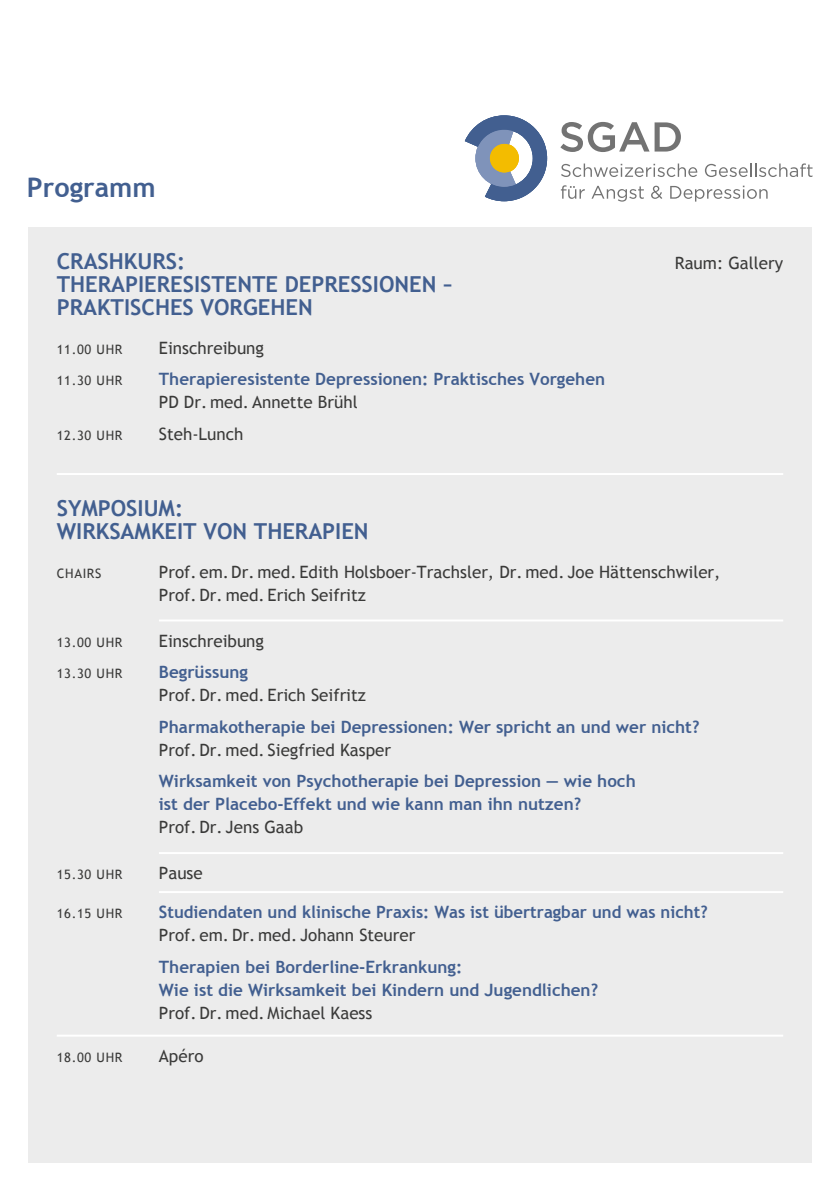
<style>
.page{position:relative;width:840px;height:1191px;background:#fff}
.page>*{position:absolute;margin:0;border:0;box-sizing:border-box;transform-origin:0 0}
.t1{font:700 27px "Trebuchet MS";color:#425f90}
.t2{font:700 22px/23px "Trebuchet MS";color:#425f90}
.t3{font:700 17px/23px "Trebuchet MS";color:#425f90}
.t4{font:17px/23px "Trebuchet MS";color:#3a3a39}
.t5{font:13px "Trebuchet MS";letter-spacing:.05em;color:#3a3a39}
</style>
<div class="page">
<div style="left:28px;top:227px;width:783px;height:935px;background:#ececec"></div>
<hr style="left:57px;top:473px;width:725px;height:2px;background:#fff">
<hr style="left:159px;top:619px;width:623px;height:2px;background:#fff">
<hr style="left:159px;top:852px;width:623px;height:2px;background:#fff">
<hr style="left:159px;top:891px;width:623px;height:2px;background:#fff">
<hr style="left:57px;top:1034px;width:725px;height:2px;background:#fff">
<svg style="left:561px;top:163px;width:136px;height:14px"></svg>
<svg style="left:704px;top:163px;width:108px;height:14px"></svg>
<svg style="left:560px;top:185px;width:24px;height:14px"></svg>
<svg style="left:591px;top:186px;width:52px;height:16px"></svg>
<svg style="left:651px;top:186px;width:11px;height:13px"></svg>
<svg style="left:670px;top:186px;width:97px;height:16px"></svg>
<svg style="left:560px;top:122px;width:120px;height:30px"></svg>
<svg style="left:464px;top:115px;width:82px;height:86px"></svg>
<h1 class="t1" style="left:27px;top:171px;width:130px">Programm</h1>
<p class="t2" style="left:57px;top:249px;width:130px">CRASHKURS:</p>
<p class="t4" style="left:674px;top:251px;width:110px">Raum: Gallery</p>
<p class="t2" style="left:57px;top:272px;width:397px">THERAPIERESISTENTE DEPRESSIONEN –<br>PRAKTISCHES VORGEHEN</p>
<p class="t5" style="left:57px;top:341px;width:67px">11.00 UHR</p>
<p class="t4" style="left:159px;top:336px;width:107px">Einschreibung</p>
<p class="t5" style="left:57px;top:373px;width:67px">11.30 UHR</p>
<p class="t3" style="left:159px;top:367px;width:447px">Therapieresistente Depressionen: Praktisches Vorgehen</p>
<p class="t4" style="left:159px;top:391px;width:200px">PD Dr. med. Annette Brühl</p>
<p class="t5" style="left:57px;top:427px;width:67px">12.30 UHR</p>
<p class="t4" style="left:159px;top:422px;width:86px">Steh-Lunch</p>
<p class="t2" style="left:57px;top:496px;width:313px">SYMPOSIUM:<br>WIRKSAMKEIT VON THERAPIEN</p>
<p class="t5" style="left:57px;top:565px;width:46px">CHAIRS</p>
<p class="t4" style="left:159px;top:560px;width:562px">Prof. em.Dr. med. Edith Holsboer-Trachsler, Dr. med. Joe Hättenschwiler,<br>Prof. Dr. med. Erich Seifritz</p>
<p class="t5" style="left:57px;top:634px;width:67px">13.00 UHR</p>
<p class="t4" style="left:159px;top:629px;width:107px">Einschreibung</p>
<p class="t5" style="left:57px;top:666px;width:67px">13.30 UHR</p>
<p class="t3" style="left:159px;top:660px;width:90px">Begrüssung</p>
<p class="t4" style="left:159px;top:684px;width:208px">Prof. Dr. med. Erich Seifritz</p>
<p class="t3" style="left:159px;top:715px;width:541px">Pharmakotherapie bei Depressionen: Wer spricht an und wer nicht?</p>
<p class="t4" style="left:159px;top:738px;width:233px">Prof. Dr. med. Siegfried Kasper</p>
<p class="t3" style="left:159px;top:769px;width:478px">Wirksamkeit von Psychotherapie bei Depression — wie hoch ist der Placebo-Effekt und wie kann man ihn nutzen?</p>
<p class="t4" style="left:159px;top:816px;width:146px">Prof. Dr. Jens Gaab</p>
<p class="t5" style="left:57px;top:867px;width:67px">15.30 UHR</p>
<p class="t4" style="left:159px;top:862px;width:45px">Pause</p>
<p class="t5" style="left:57px;top:906px;width:67px">16.15 UHR</p>
<p class="t3" style="left:159px;top:900px;width:550px">Studiendaten und klinische Praxis: Was ist übertragbar und was nicht?</p>
<p class="t4" style="left:159px;top:924px;width:258px">Prof. em. Dr. med. Johann Steurer</p>
<p class="t3" style="left:159px;top:955px;width:440px">Therapien bei Borderline-Erkrankung:<br>Wie ist die Wirksamkeit bei Kindern und Jugendlichen?</p>
<p class="t4" style="left:159px;top:1001px;width:215px">Prof. Dr. med. Michael Kaess</p>
<p class="t5" style="left:57px;top:1049px;width:67px">18.00 UHR</p>
<p class="t4" style="left:159px;top:1044px;width:46px">Apéro</p>
</div>
